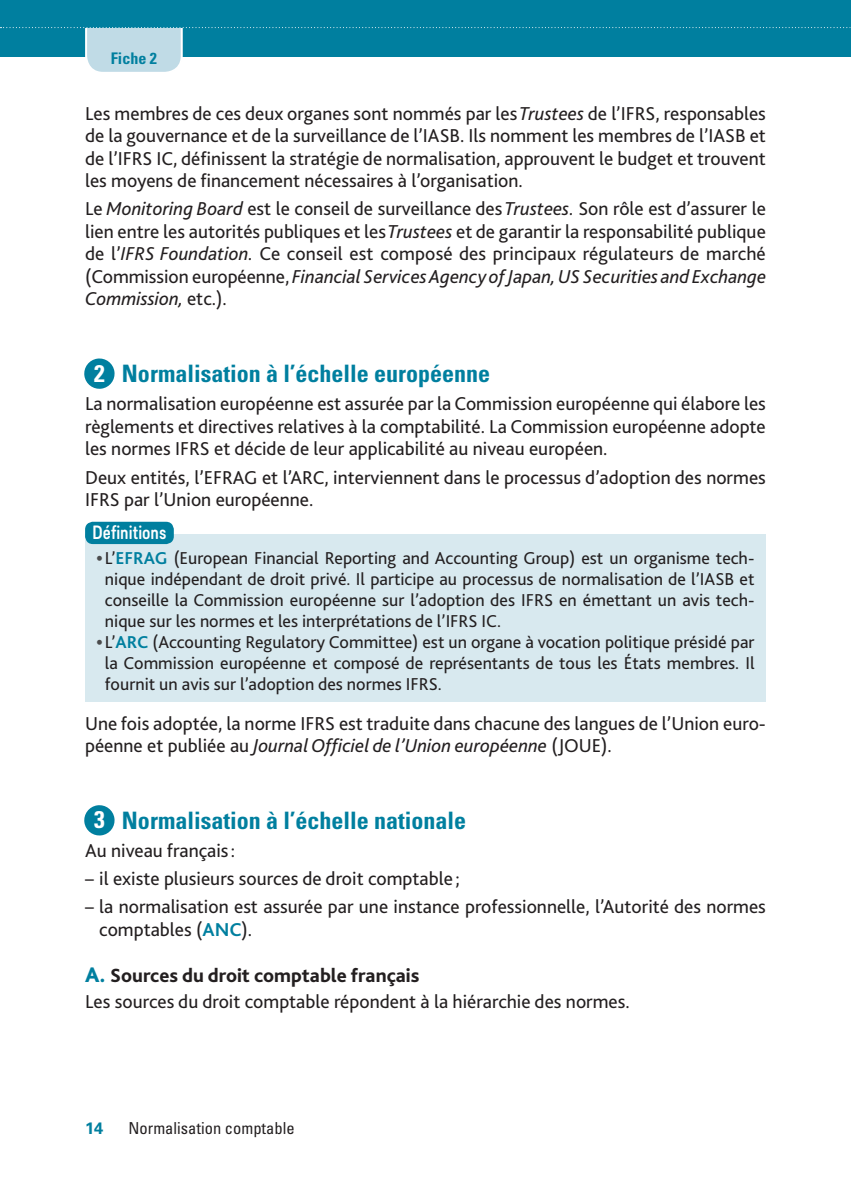
<style>
.page{position:relative;width:851px;height:1191px;background:#fff}
.page>*{position:absolute;margin:0;border:0;box-sizing:border-box;transform-origin:0 0}
.t1{font:700 condensed 24px "Univers LT Std";color:#007f9f}
.t2{font:700 condensed 24px "Univers LT Std";color:#fff}
.t3{font:800 20px "Bliss 2";color:#231f20}
.t4{font:19.6px/22.6px "Bliss 2";color:#231f20;text-align:justify}
.t5{font:18px/21px "Bliss 2";color:#231f20;text-align:justify}
.t6{font:500 18px "Predige Rounded";letter-spacing:.005em;color:#fff;scale:.95 1}
.t7{font:condensed 16.4px "Univers LT Std";color:#231f20}
.t8{font:700 16.4px "Univers LT Std";color:#007f9f}
.t9{font:700 condensed 16px "Univers LT Std";color:#007f9f}
.s1{font-style:italic}
.s2{font-weight:800;color:#4b4c4d}
.s3{font-weight:700;color:#007f9f}
.s4{font-size:22px;color:#007f9f}
</style>
<div class="page">
<svg style="left:0;top:0;width:849px;height:72px"></svg>
<div style="left:85px;top:533px;width:680px;height:168px;background:#d8e9ef"></div>
<div style="left:85px;top:522px;width:89px;height:22px;background:#007f9f;border-radius:8px"></div>
<svg style="left:84px;top:358px;width:31px;height:31px"></svg>
<svg style="left:84px;top:805px;width:31px;height:31px"></svg>
<p class="t9" style="left:111px;top:48px;width:48px">Fiche 2</p>
<p class="t4" style="left:85px;top:101px;width:682px">Les membres de ces deux organes sont nommés par les <span class="s1">Trustees</span> de l’IFRS, responsables de la gouvernance et de la surveillance de l’IASB. Ils nomment les membres de l’IASB et de l’IFRS IC, définissent la stratégie de normalisation, approuvent le budget et trouvent les moyens de financement nécessaires à l’organisation.</p>
<p class="t4" style="left:85px;top:197px;width:682px">Le <span class="s1">Monitoring Board</span> est le conseil de surveillance des <span class="s1">Trustees.</span> Son rôle est d’assurer le lien entre les autorités publiques et les <span class="s1">Trustees</span> et de garantir la responsabilité publique de l’<span class="s1">IFRS Foundation.</span> Ce conseil est composé des principaux régulateurs de marché (Commission européenne, <span class="s1">Financial Services Agency of Japan, US Securities and Exchange Commission,</span> etc.).</p>
<p class="t2" style="left:94px;top:358px;width:12px">2</p>
<p class="t1" style="left:122px;top:359px;width:369px">Normalisation à l’échelle européenne</p>
<p class="t4" style="left:85px;top:392px;width:682px">La normalisation européenne est assurée par la Commission européenne qui élabore les règlements et directives relatives à la comptabilité. La Commission européenne adopte les normes IFRS et décide de leur applicabilité au niveau européen.</p>
<p class="t4" style="left:85px;top:465px;width:682px">Deux entités, l’EFRAG et l’ARC, interviennent dans le processus d’adoption des normes<br>IFRS par l’Union européenne.</p>
<p class="t5" style="left:105px;top:547px;width:651px;text-indent:-8px"><span class="s2">•</span> L’<span class="s3">EFRAG</span> (European Financial Reporting and Accounting Group) est un organisme tech&shy;nique indépendant de droit privé. Il participe au processus de normalisation de l’IASB et conseille la Commission européenne sur l’adoption des IFRS en émettant un avis tech&shy;nique sur les normes et les interprétations de l’IFRS IC.</p>
<p class="t5" style="left:105px;top:631px;width:651px;text-indent:-8px"><span class="s2">•</span> L’<span class="s3">ARC</span> (Accounting Regulatory Committee) est un organe à vocation politique présidé par la Commission européenne et composé de représentants de tous les États membres. Il fournit un avis sur l’adoption des normes IFRS.</p>
<p class="t6" style="left:92px;top:520px;width:79px">Définitions</p>
<p class="t4" style="left:85px;top:711px;width:682px">Une fois adoptée, la norme IFRS est traduite dans chacune des langues de l’Union euro&shy;péenne et publiée au <span class="s1">Journal Officiel de l’Union européenne</span> (JOUE).</p>
<p class="t2" style="left:94px;top:805px;width:12px">3</p>
<p class="t1" style="left:122px;top:805px;width:346px">Normalisation à l’échelle nationale</p>
<p class="t4" style="left:85px;top:838px;width:152px">Au niveau français:</p>
<p class="t4" style="left:85px;top:867px;width:376px">– il existe plusieurs sources de droit comptable ;</p>
<p class="t4" style="left:99px;top:895px;width:668px;text-indent:-14px">– la normalisation est assurée par une instance professionnelle, l’Autorité des normes comptables (<span class="s3">ANC</span>).</p>
<p class="t3" style="left:85px;top:963px;width:336px"><span class="s4">A.</span> Sources du droit comptable français</p>
<p class="t4" style="left:85px;top:989px;width:546px">Les sources du droit comptable répondent à la hiérarchie des normes.</p>
<p class="t8" style="left:85px;top:1118px;width:20px">14</p>
<p class="t7" style="left:129px;top:1117px;width:167px">Normalisation comptable</p>
</div>
